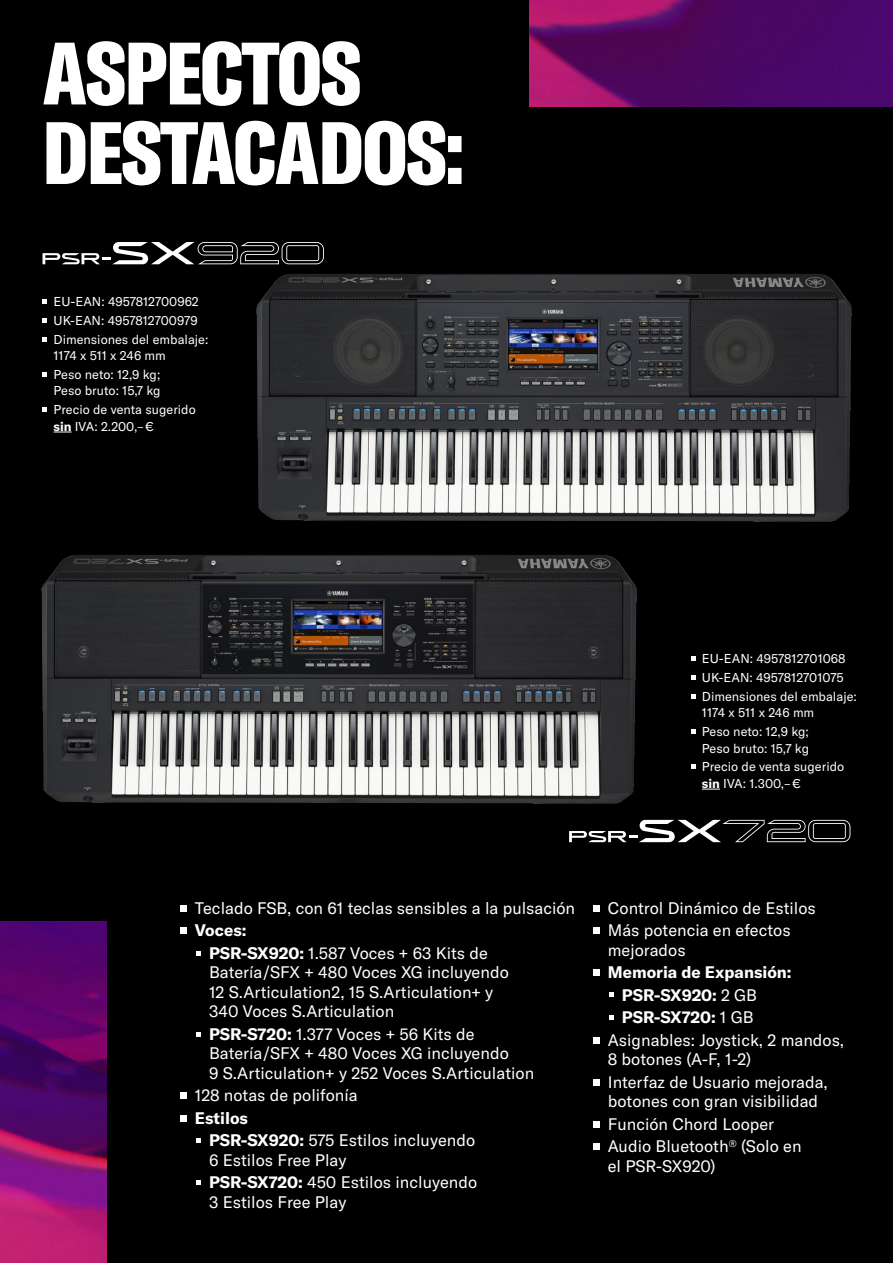
<style>
.page{position:relative;width:893px;height:1263px;background:#fff}
.page>*{position:absolute;margin:0;border:0;box-sizing:border-box;transform-origin:0 0}
.t1{font:900 extra-condensed 87px/79.5px "GT America Y";letter-spacing:-.01em;color:#fff}
.t2{font:16.5px/22.5px "GT America Y";color:#fff}
.t3{font:700 16.5px "GT America Y";color:#fff}
.t4{font:12.75px/18.8px "GT America Y";color:#fff}
.s1{font-weight:700}
.s2{font-weight:400}
</style>
<div class="page">
<div style="left:0;top:0;width:893px;height:1262px;background:#000"></div>
<img style="left:0;top:922px;width:107px;height:341px">
<img style="left:529px;top:0;width:364px;height:107px">
<div style="left:180px;top:905px;width:7px;height:6px;background:#fff"></div>
<div style="left:180px;top:927px;width:7px;height:7px;background:#fff"></div>
<svg style="left:197px;top:951px;width:4px;height:4px"></svg>
<svg style="left:197px;top:1032px;width:4px;height:4px"></svg>
<div style="left:180px;top:1092px;width:7px;height:7px;background:#fff"></div>
<div style="left:180px;top:1115px;width:7px;height:6px;background:#fff"></div>
<svg style="left:197px;top:1138px;width:4px;height:4px"></svg>
<svg style="left:197px;top:1180px;width:4px;height:4px"></svg>
<img style="left:41px;top:555px;width:596px;height:249px">
<img style="left:256px;top:274px;width:596px;height:248px">
<svg style="left:593px;top:905px;width:6px;height:6px"></svg>
<div style="left:593px;top:927px;width:6px;height:7px;background:#fff"></div>
<div style="left:593px;top:969px;width:6px;height:7px;background:#fff"></div>
<svg style="left:610px;top:992px;width:4px;height:4px"></svg>
<svg style="left:610px;top:1015px;width:4px;height:4px"></svg>
<svg style="left:593px;top:1037px;width:6px;height:6px"></svg>
<svg style="left:593px;top:1079px;width:6px;height:6px"></svg>
<svg style="left:593px;top:1121px;width:6px;height:6px"></svg>
<div style="left:593px;top:1143px;width:6px;height:7px;background:#fff"></div>
<svg style="left:54px;top:432px;width:18px;height:1px"></svg>
<svg style="left:43px;top:299px;width:4px;height:5px"></svg>
<svg style="left:43px;top:318px;width:4px;height:5px"></svg>
<svg style="left:43px;top:337px;width:4px;height:4px"></svg>
<svg style="left:43px;top:372px;width:4px;height:5px"></svg>
<svg style="left:43px;top:407px;width:4px;height:5px"></svg>
<svg style="left:702px;top:789px;width:18px;height:1px"></svg>
<svg style="left:691px;top:656px;width:4px;height:5px"></svg>
<svg style="left:691px;top:675px;width:4px;height:5px"></svg>
<svg style="left:691px;top:694px;width:4px;height:4px"></svg>
<svg style="left:691px;top:729px;width:4px;height:5px"></svg>
<svg style="left:691px;top:764px;width:4px;height:5px"></svg>
<svg style="left:43px;top:242px;width:281px;height:22px"></svg>
<svg style="left:569px;top:820px;width:281px;height:22px"></svg>
<h1 class="t1" style="left:43px;top:33px;width:423px">ASPECTOS<br>DESTACADOS:</h1>
<p class="t4" style="left:54px;top:292px;width:156px">EU-EAN: 4957812700962<br>UK-EAN: 4957812700979<br>Dimensiones del embalaje:</p>
<p class="t4" style="left:54px;top:346px;width:114px">1174 x 511 x 246 mm<br>Peso neto: 12,9 kg;</p>
<p class="t4" style="left:54px;top:382px;width:144px">Peso bruto: 15,7 kg<br>Precio de venta sugerido</p>
<p class="t4" style="left:54px;top:417px;width:102px"><span class="s1">sin</span> IVA: 2.200,– €</p>
<p class="t4" style="left:702px;top:649px;width:156px">EU-EAN: 4957812701068<br>UK-EAN: 4957812701075<br>Dimensiones del embalaje:</p>
<p class="t4" style="left:702px;top:703px;width:114px">1174 x 511 x 246 mm<br>Peso neto: 12,9 kg;</p>
<p class="t4" style="left:702px;top:739px;width:144px">Peso bruto: 15,7 kg<br>Precio de venta sugerido</p>
<p class="t4" style="left:702px;top:774px;width:100px"><span class="s1">sin</span> IVA: 1.300,– €</p>
<p class="t2" style="left:195px;top:896px;width:382px">Teclado FSB, con 61 teclas sensibles a la pulsación</p>
<p class="t2" style="left:209px;top:919px;width:280px;text-indent:-14px"><span class="s1">Voces:<br>PSR-SX920:</span> 1.587 Voces + 63 Kits de</p>
<p class="t2" style="left:209px;top:962px;width:301px;line-height:19.5px">Batería/SFX + 480 Voces XG incluyendo<br>12 S.Articulation2, 15 S.Articulation+ y<br>340 Voces S.Articulation</p>
<p class="t2" style="left:209px;top:1024px;width:327px;line-height:19.5px"><span class="s1">PSR-S720:</span> 1.377 Voces + 56 Kits de<br>Batería/SFX + 480 Voces XG incluyendo<br>9 S.Articulation+ y 252 Voces S.Articulation</p>
<p class="t2" style="left:195px;top:1084px;width:164px">128 notas de polifonía</p>
<p class="t2" style="left:209px;top:1106px;width:268px;text-indent:-14px"><span class="s1">Estilos<br>PSR-SX920:</span> 575 Estilos incluyendo</p>
<p class="t2" style="left:209px;top:1148px;width:270px">6 Estilos Free Play<br><span class="s1">PSR-SX720:</span> 450 Estilos incluyendo</p>
<p class="t2" style="left:209px;top:1190px;width:139px">3 Estilos Free Play</p>
<p class="t2" style="left:608px;top:896px;width:210px">Control Dinámico de Estilos<br>Más potencia en efectos</p>
<p class="t2" style="left:608px;top:938px;width:79px">mejorados</p>
<p class="t3" style="left:608px;top:962px;width:185px">Memoria de Expansión:</p>
<p class="t3" style="left:622px;top:984px;width:137px">PSR-SX920: <span class="s2">2 GB</span></p>
<p class="t3" style="left:622px;top:1007px;width:133px">PSR-SX720: <span class="s2">1 GB</span></p>
<p class="t2" style="left:608px;top:1028px;width:238px">Asignables: Joystick, 2 mandos,</p>
<p class="t2" style="left:608px;top:1048px;width:222px">8 botones (A-F, 1-2)<br>Interfaz de Usuario mejorada,</p>
<p class="t2" style="left:608px;top:1090px;width:212px">botones con gran visibilidad<br>Función Chord Looper<br>Audio Bluetooth<sup>®</sup> (Solo en</p>
<p class="t2" style="left:608px;top:1154px;width:109px">el PSR-SX920)</p>
</div>
